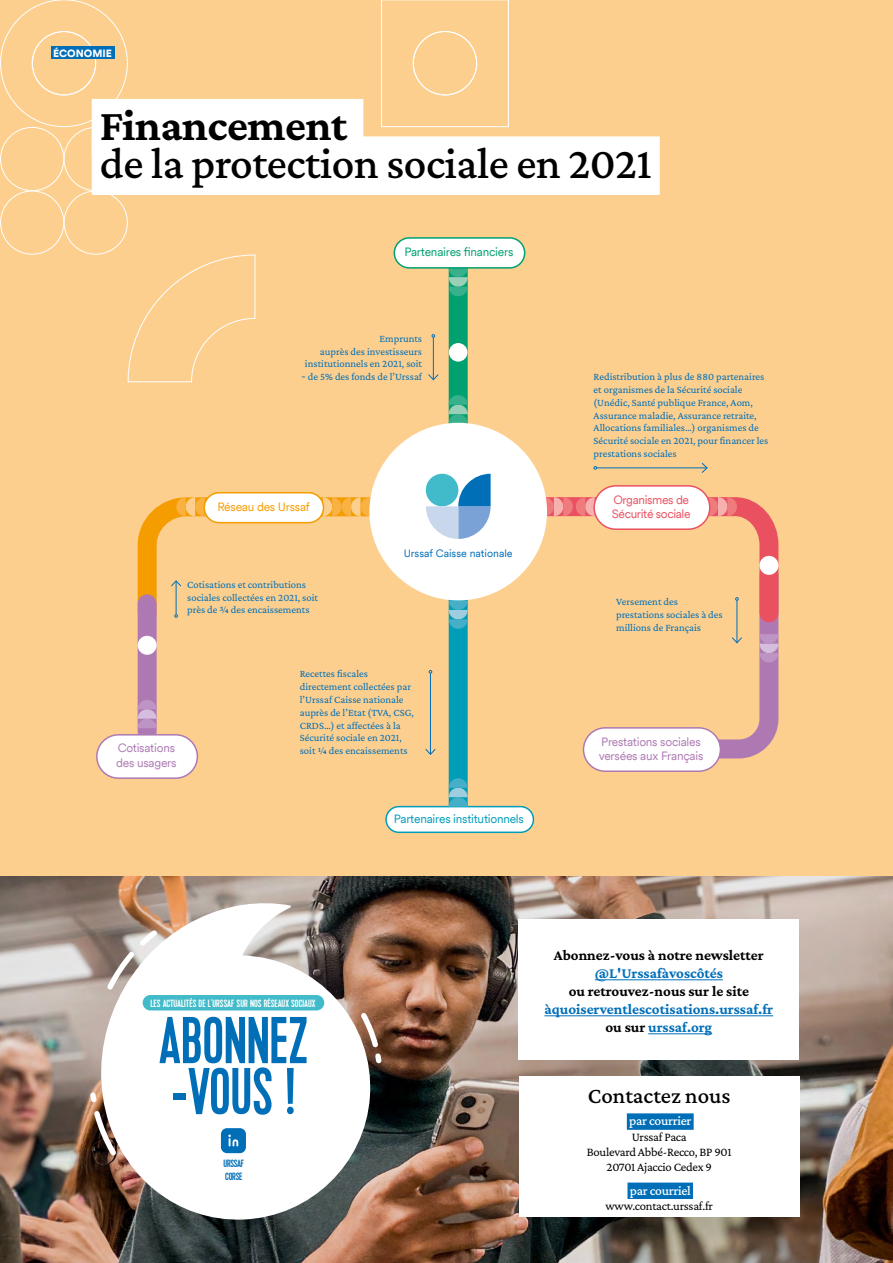
<style>
.page{position:relative;width:893px;height:1263px;background:#fff}
.page>*{position:absolute;margin:0;border:0;box-sizing:border-box;transform-origin:0 0}
.t1{font:66px/51px "Lupo";color:#006fb8;scale:.9 1}
.t2{font:500 45px "Crimson Pro";letter-spacing:-.01em;color:#000}
.t3{font:700 45px "Crimson Pro";letter-spacing:-.01em;color:#000}
.t4{font:500 22.8px "Crimson Pro";color:#000}
.t5{font:700 15px/18px "Crimson Pro";color:#006fb8;text-align:center}
.t6{font:700 15px "Crimson Pro";color:#000}
.t7{font:500 13.5px "Crimson Pro";letter-spacing:-.02em;color:#fff}
.t8{font:12.6px/15.1px "Crimson Pro";letter-spacing:-.02em;color:#000;text-align:center}
.t9{font:12px/14.4px "Circular";letter-spacing:-.02em;color:#ae79b3}
.t10{font:12px/14.4px "Circular";letter-spacing:-.03em;color:#ea5160}
.t11{font:12px "Circular";letter-spacing:-.02em;color:#009db9}
.t12{font:12px "Circular";letter-spacing:-.02em;color:#00a070}
.t13{font:12px "Circular";letter-spacing:-.02em;color:#f59c00}
.t14{font:10.65px/12.8px "Crimson Pro";color:#006fb8}
.t15{font:10.65px "Circular";color:#006fb8}
.t16{font:10.5px "Lupo";color:#fff}
.t17{font:10.5px/12.6px "Lupo";letter-spacing:-.03em;color:#006fb8}
.t18{font:900 10.5px "Circular";color:#fff}
.s1{font-family:"Circular"}
.s2{color:#000}
</style>
<div class="page">
<div style="left:0;top:0;width:893px;height:903px;background:#fccf8f"></div>
<svg style="left:137px;top:492px;width:312px;height:140px"></svg>
<div style="left:449px;top:256px;width:19px;height:250px;background:#00a070"></div>
<div style="left:449px;top:593px;width:19px;height:217px;background:#009db9"></div>
<div style="left:138px;top:604px;width:19px;height:128px;background:#ae79b3"></div>
<svg style="left:319px;top:497px;width:51px;height:19px"></svg>
<svg style="left:176px;top:497px;width:29px;height:19px"></svg>
<div style="left:204px;top:493px;width:119px;height:30px;background:#fff;border-radius:15px"></div>
<div style="left:203px;top:492px;width:121px;height:31px;border:2px solid #f59c00;border-radius:15px"></div>
<div style="left:593px;top:485px;width:117px;height:45px;border:2px solid #ea5160;border-radius:22px"></div>
<div style="left:583px;top:727px;width:138px;height:45px;border:2px solid #ae79b3;border-radius:22px"></div>
<div style="left:386px;top:807px;width:147px;height:25px;background:#fff;border-radius:13px"></div>
<div style="left:385px;top:806px;width:149px;height:27px;border:2px solid #009db9;border-radius:13px"></div>
<div style="left:97px;top:735px;width:100px;height:43px;background:#fff;border-radius:22px"></div>
<div style="left:96px;top:734px;width:102px;height:45px;border:2px solid #ae79b3;border-radius:22px"></div>
<hr style="left:176px;top:581px;width:1px;height:34px;background:#006fb8">
<svg style="left:174px;top:614px;width:4px;height:4px"></svg>
<svg style="left:170px;top:580px;width:12px;height:7px"></svg>
<hr style="left:597px;top:467px;width:110px;height:1px;background:#006fb8">
<svg style="left:701px;top:462px;width:7px;height:11px"></svg>
<svg style="left:506px;top:488px;width:273px;height:280px"></svg>
<hr style="left:433px;top:337px;width:1px;height:43px;background:#006fb8">
<svg style="left:432px;top:334px;width:3px;height:4px"></svg>
<svg style="left:428px;top:374px;width:11px;height:7px"></svg>
<hr style="left:430px;top:673px;width:1px;height:81px;background:#006fb8">
<svg style="left:425px;top:749px;width:11px;height:6px"></svg>
<svg style="left:449px;top:269px;width:19px;height:27px"></svg>
<svg style="left:449px;top:600px;width:19px;height:29px"></svg>
<svg style="left:449px;top:395px;width:19px;height:29px"></svg>
<svg style="left:449px;top:778px;width:19px;height:29px"></svg>
<div style="left:369px;top:423px;width:178px;height:177px;background:#fff;border-radius:50%"></div>
<svg style="left:426px;top:474px;width:65px;height:65px"></svg>
<div style="left:759px;top:556px;width:19px;height:19px;background:#fff;border-radius:50%"></div>
<div style="left:449px;top:343px;width:18px;height:19px;background:#fff;border-radius:50%"></div>
<svg style="left:138px;top:700px;width:19px;height:28px"></svg>
<div style="left:138px;top:636px;width:19px;height:19px;background:#fff;border-radius:50%"></div>
<div style="left:394px;top:238px;width:131px;height:30px;background:#fff;border-radius:15px"></div>
<div style="left:394px;top:237px;width:131px;height:32px;border:2px solid #00a070;border-radius:15px"></div>
<img style="left:0;top:876px;width:893px;height:387px">
<svg style="left:375px;top:1008px;width:10px;height:152px;background:#41362e"></svg>
<svg style="left:84px;top:894px;width:291px;height:327px"></svg>
<svg style="left:103px;top:925px;width:59px;height:69px"></svg>
<div style="left:143px;top:995px;width:181px;height:15px;background:#41bbc9;border-radius:8px"></div>
<svg style="left:221px;top:1128px;width:25px;height:25px"></svg>
<div style="left:518px;top:919px;width:281px;height:141px;background:#fff"></div>
<hr style="left:595px;top:979px;width:128px;height:1px;background:#006fb8">
<hr style="left:544px;top:1015px;width:229px;height:1px;background:#006fb8">
<hr style="left:648px;top:1033px;width:64px;height:1px;background:#006fb8">
<div style="left:519px;top:1076px;width:281px;height:140px;background:#fff"></div>
<div style="left:627px;top:1113px;width:67px;height:17px;background:#006fb8"></div>
<div style="left:627px;top:1182px;width:66px;height:17px;background:#006fb8"></div>
<svg style="left:381px;top:0;width:128px;height:127px"></svg>
<div style="left:413px;top:31px;width:64px;height:64px;border:1px solid #fff;border-radius:50%"></div>
<svg style="left:0;top:0;width:256px;height:383px"></svg>
<div style="left:92px;top:99px;width:271px;height:58px;background:#fff"></div>
<div style="left:92px;top:136px;width:568px;height:59px;background:#fff"></div>
<div style="left:51px;top:47px;width:63px;height:12px;background:#006fb8"></div>
<p class="t18" style="left:53px;top:46px;width:60px">ÉCONOMIE</p>
<h2 class="t3" style="left:100px;top:97px;width:249px">Financement</h2>
<h2 class="t2" style="left:100px;top:134px;width:554px">de la protection sociale en 2021</h2>
<p class="t12" style="left:404px;top:244px;width:111px">Partenaires financiers</p>
<p class="t14" style="left:305px;top:332px;width:119px;text-align:right">Emprunts<br>auprès des investisseurs institutionnels en 2021, soit</p>
<p class="t14" style="left:302px;top:370px;width:122px"><span class="s1">-</span> de 5% des fonds de l’Urssaf</p>
<p class="t14" style="left:594px;top:370px;width:176px">Redistribution à plus de 880 partenaires et organismes de la Sécurité sociale (Unédic, Santé publique France, Aom, Assurance maladie, Assurance retraite, Allocations familiales…) organismes de Sécurité sociale en 2021, pour financer les prestations sociales</p>
<p class="t13" style="left:217px;top:499px;width:94px">Réseau des Urssaf</p>
<p class="t10" style="left:612px;top:492px;width:80px">Organismes de<br>Sécurité sociale</p>
<p class="t14" style="left:187px;top:578px;width:132px">Cotisations et contributions sociales collectées en 2021, soit près de ¾ des encaissements</p>
<p class="t15" style="left:404px;top:546px;width:111px">Urssaf Caisse nationale</p>
<p class="t9" style="left:116px;top:740px;width:62px">Cotisations des usagers</p>
<p class="t14" style="left:300px;top:667px;width:116px">Recettes fiscales directement collectées par l’Urssaf Caisse nationale auprès de l’Etat (TVA, CSG,<br>CRDS…) et affectées à la<br>Sécurité sociale en 2021, soit ¼ des encaissements</p>
<p class="t11" style="left:394px;top:810px;width:132px">Partenaires institutionnels</p>
<p class="t14" style="left:616px;top:595px;width:108px">Versement des prestations sociales à des millions de Français</p>
<p class="t9" style="left:599px;top:734px;width:106px">Prestations sociales versées aux Français</p>
<p class="t16" style="left:151px;top:997px;width:166px">LES ACTUALITÉS DE L'URSSAF SUR NOS RÉSEAUX SOCIAUX</p>
<h1 class="t1" style="left:159px;top:1017px;width:168px">ABONNEZ -VOUS !</h1>
<p class="t17" style="left:224px;top:1157px;width:22px">URSSAF<br>CORSE</p>
<h3 class="t6" style="left:554px;top:946px;width:211px">Abonnez-vous à notre newsletter</h3>
<h3 class="t5" style="left:595px;top:964px;width:130px">@L'Urssafàvoscôtés</h3>
<h3 class="t6" style="left:569px;top:982px;width:182px">ou retrouvez-nous sur le site</h3>
<h3 class="t5" style="left:544px;top:1000px;width:230px">àquoiserventlescotisations.urssaf.fr <span class="s2">ou sur</span> urssaf.org</h3>
<h3 class="t4" style="left:588px;top:1081px;width:144px">Contactez nous</h3>
<p class="t7" style="left:629px;top:1112px;width:64px">par courrier</p>
<p class="t8" style="left:587px;top:1129px;width:146px">Urssaf Paca<br>Boulevard Abbé-Recco, BP 901<br>20701 Ajaccio Cedex 9</p>
<p class="t7" style="left:630px;top:1181px;width:63px">par courriel</p>
<p class="t8" style="left:605px;top:1198px;width:109px">www.contact.urssaf.fr</p>
</div>
